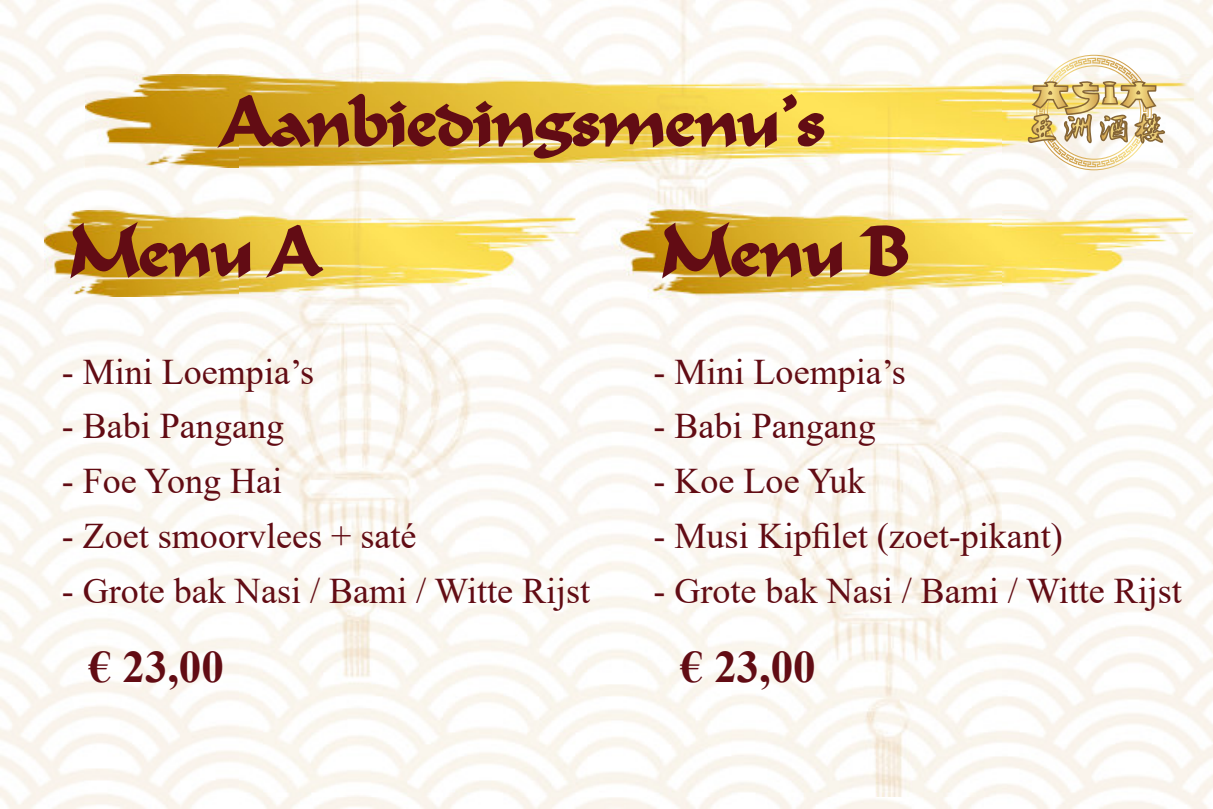
<style>
.page{position:relative;width:1213px;height:809px;background:#fff}
.page>*{position:absolute;margin:0;border:0;box-sizing:border-box;transform-origin:0 0}
.t1{font:700 72px "Flat Brush";color:#620c14}
.t2{font:700 45px "Times New Roman";color:#620c14}
.t3{font:36px "Times New Roman";color:#620c14}
</style>
<div class="page">
<img style="left:0;top:0;width:1212px;height:808px">
<img style="left:85px;top:75px;width:1107px;height:92px">
<img style="left:44px;top:210px;width:195px;height:86px">
<img style="left:1000px;top:210px;width:192px;height:84px">
<img style="left:239px;top:0;width:761px;height:796px">
<svg style="left:1026px;top:3px;width:139px;height:168px"></svg>
<h1 class="t1" style="left:223px;top:77px;width:603px">Aanbiedingsmenu’s</h1>
<h1 class="t1" style="left:67px;top:207px;width:254px">Menu A</h1>
<p class="t3" style="left:62px;top:358px;width:253px">- Mini Loempia’s</p>
<p class="t3" style="left:62px;top:413px;width:224px">- Babi Pangang</p>
<p class="t3" style="left:62px;top:468px;width:222px">- Foe Yong Hai</p>
<p class="t3" style="left:62px;top:523px;width:356px">- Zoet smoorvlees + saté</p>
<p class="t3" style="left:62px;top:577px;width:529px">- Grote bak Nasi / Bami / Witte Rĳst</p>
<p class="t2" style="left:89px;top:651px;width:137px">€ 23,00</p>
<h1 class="t1" style="left:659px;top:207px;width:252px">Menu B</h1>
<p class="t3" style="left:653px;top:358px;width:253px">- Mini Loempia’s</p>
<p class="t3" style="left:653px;top:413px;width:224px">- Babi Pangang</p>
<p class="t3" style="left:653px;top:468px;width:213px">- Koe Loe Yuk</p>
<p class="t3" style="left:653px;top:523px;width:411px">- Musi Kipfilet (zoet-pikant)</p>
<p class="t3" style="left:653px;top:577px;width:529px">- Grote bak Nasi / Bami / Witte Rĳst</p>
<p class="t2" style="left:680px;top:651px;width:137px">€ 23,00</p>
</div>
